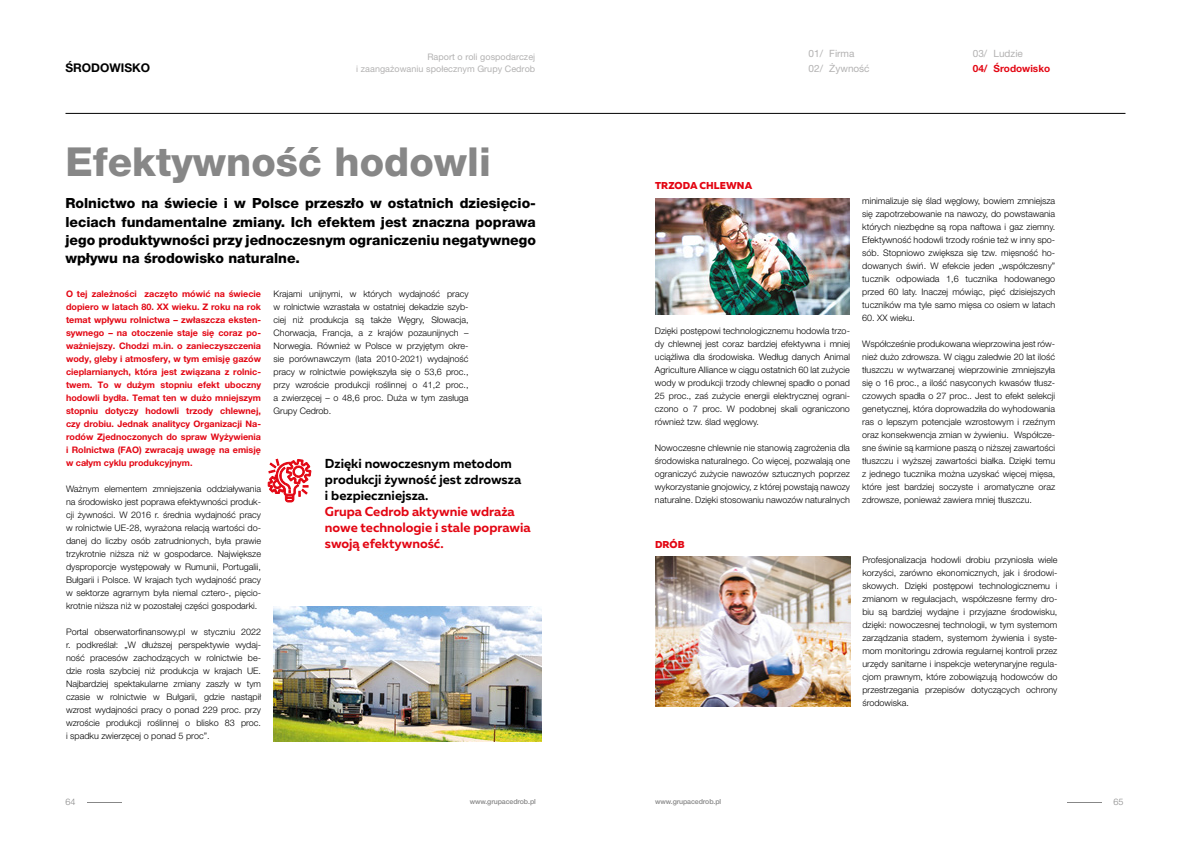
<style>
.page{position:relative;width:1191px;height:842px;background:#fff}
.page>*{position:absolute;margin:0;border:0;box-sizing:border-box;transform-origin:0 0}
.t1{font:800 40px "Helvetica Neue LT Pro";color:#878787}
.t2{font:800 14px/18px "Helvetica Neue LT Pro";color:#000;text-align:justify}
.t3{font:13px/16px "Muller Regular 13";color:#e30613}
.t4{font:13px/16px "Muller Regular 13";color:#000}
.t5{font:700 12px "Helvetica Neue LT Pro";color:#000}
.t6{font:10px/15px "Helvetica Neue LT Pro";color:#b3b2b2}
.t7{font:10px "Muller Regular 17";letter-spacing:.01em;color:#e30613}
.t8{font:700 10px "Helvetica Neue LT Pro";color:#e30613}
.t9{font:300 9px/13px "Helvetica Neue LT Pro";color:#000;text-align:justify}
.t10{font:700 9px/13px "Helvetica Neue LT Pro";color:#e30613;text-align:justify}
.t11{font:9px "Helvetica Neue LT Pro";letter-spacing:.005em;color:#b3b2b2}
.t12{font:300 9px "Helvetica Neue LT Pro";color:#878787}
.t13{font:500 7px "Helvetica Neue LT Pro";letter-spacing:-.01em;color:#878787}
</style>
<div class="page">
<hr style="left:87px;top:802px;width:35px;height:1px;background:#878787">
<hr style="left:1067px;top:802px;width:35px;height:1px;background:#878787">
<svg style="left:268px;top:459px;width:43px;height:43px"></svg>
<img style="left:273px;top:606px;width:268px;height:135px">
<hr style="left:65px;top:113px;width:1060px;height:1px;background:#000">
<img style="left:655px;top:556px;width:195px;height:151px">
<img style="left:655px;top:198px;width:194px;height:117px">
<p class="t11" style="left:427px;top:52px;width:109px">Raport o roli gospodarczej</p>
<h3 class="t5" style="left:65px;top:60px;width:86px">ŚRODOWISKO</h3>
<p class="t11" style="left:356px;top:64px;width:180px">i zaangażowaniu społecznym Grupy Cedrob</p>
<h1 class="t1" style="left:65px;top:138px;width:427px">Efektywność hodowli</h1>
<h2 class="t2" style="left:65px;top:194px;width:472px">Rolnictwo na świecie i w Polsce przeszło w ostatnich dziesięcio&shy;leciach fundamentalne zmiany. Ich efektem jest znaczna poprawa jego produktywności przy jednoczesnym ograniczeniu negatywnego wpływu na środowisko naturalne.</h2>
<p class="t10" style="left:66px;top:287px;width:196px">O tej zależności zaczęto mówić na świecie dopiero w latach 80. XX wieku. Z roku na rok temat wpływu rolnictwa – zwłaszcza eksten&shy;sywnego – na otoczenie staje się coraz po&shy;ważniejszy. Chodzi m.in. o zanieczyszczenia wody, gleby i atmosfery, w tym emisję gazów cieplarnianych, która jest związana z rolnic&shy;twem. To w dużym stopniu efekt uboczny hodowli bydła. Temat ten w dużo mniejszym stopniu dotyczy hodowli trzody chlewnej, czy drobiu. Jednak analitycy Organizacji Na&shy;rodów Zjednoczonych do spraw Wyżywienia i Rolnictwa (FAO) zwracają uwagę na emisję w całym cyklu produkcyjnym.</p>
<p class="t9" style="left:66px;top:482px;width:196px">Ważnym elementem zmniejszenia oddziaływania na środowisko jest poprawa efektywności produk&shy;cji żywności. W 2016 r. średnia wydajność pracy w rolnictwie UE-28, wyrażona relacją wartości do&shy;danej do liczby osób zatrudnionych, była prawie trzykrotnie niższa niż w gospodarce. Największe dysproporcje występowały w Rumunii, Portugalii, Bułgarii i Polsce. W krajach tych wydajność pracy w sektorze agrarnym była niemal cztero-, pięcio&shy;krotnie niższa niż w pozostałej części gospodarki.</p>
<p class="t9" style="left:66px;top:625px;width:196px">Portal obserwatorfinansowy.pl w styczniu 2022 r. podkreślał: „W dłuższej perspektywie wydaj&shy;ność pracesów zachodzących w rolnictwie be&shy;dzie rosła szybciej niż produkcja w krajach UE.<br>Najbardziej spektakularne zmiany zaszły w tym czasie w rolnictwie w Bułgarii, gdzie nastąpił wzrost wydajności pracy o ponad 229 proc. przy wzroście produkcji roślinnej o blisko 83 proc. i spadku zwierzęcej o ponad 5 proc”.</p>
<p class="t9" style="left:273px;top:287px;width:196px">Krajami unijnymi, w których wydajność pracy w rolnictwie wzrastała w ostatniej dekadzie szyb&shy;ciej niż produkcja są także Węgry, Słowacja, Chorwacja, Francja, a z krajów pozaunijnych – Norwegia. Również w Polsce w przyjętym okre&shy;sie porównawczym (lata 2010-2021) wydajność pracy w rolnictwie powiększyła się o 53,6 proc., przy wzroście produkcji roślinnej o 41,2 proc., a zwierzęcej – o 48,6 proc. Duża w tym zasługa Grupy Cedrob.</p>
<h3 class="t4" style="left:325px;top:456px;width:198px">Dzięki nowoczesnym metodom produkcji żywność jest zdrowsza i bezpieczniejsza.</h3>
<h3 class="t3" style="left:325px;top:504px;width:207px">Grupa Cedrob aktywnie wdraża nowe technologie i stale poprawia swoją efektywność.</h3>
<p class="t7" style="left:655px;top:179px;width:99px">TRZODA CHLEWNA</p>
<p class="t6" style="left:808px;top:46px;width:16px">01/<br>02/</p>
<p class="t6" style="left:972px;top:46px;width:16px">03/</p>
<p class="t6" style="left:829px;top:46px;width:42px">Firma<br>Żywność</p>
<p class="t6" style="left:993px;top:46px;width:31px">Ludzie</p>
<p class="t8" style="left:993px;top:63px;width:58px">Środowisko</p>
<p class="t8" style="left:972px;top:63px;width:16px">04/</p>
<p class="t9" style="left:655px;top:324px;width:196px">Dzięki postępowi technologicznemu hodowla trzo&shy;dy chlewnej jest coraz bardziej efektywna i mniej uciążliwa dla środowiska. Według danych Animal Agriculture Alliance w ciągu ostatnich 60 lat zużycie wody w produkcji trzody chlewnej spadło o ponad 25 proc., zaś zużycie energii elektrycznej ograni&shy;czono o 7 proc. W podobnej skali ograniczono również tzw. ślad węglowy.</p>
<p class="t9" style="left:655px;top:441px;width:196px">Nowoczesne chlewnie nie stanowią zagrożenia dla środowiska naturalnego. Co więcej, pozwalają one ograniczyć zużycie nawozów sztucznych poprzez wykorzystanie gnojowicy, z której powstają nawozy naturalne. Dzięki stosowaniu nawozów naturalnych</p>
<p class="t9" style="left:862px;top:194px;width:194px">minimalizuje się ślad węglowy, bowiem zmniejsza się zapotrzebowanie na nawozy, do powstawania których niezbędne są ropa naftowa i gaz ziemny.<br>Efektywność hodowli trzody rośnie też w inny spo&shy;sób. Stopniowo zwiększa się tzw. mięsność ho&shy;dowanych świń. W efekcie jeden „współczesny” tucznik odpowiada 1,6 tucznika hodowanego przed 60 laty. Inaczej mówiąc, pięć dzisiejszych tuczników ma tyle samo mięsa co osiem w latach</p>
<p class="t9" style="left:862px;top:311px;width:54px">60. XX wieku.</p>
<p class="t9" style="left:862px;top:337px;width:194px">Współcześnie produkowana wieprzowina jest rów&shy;nież dużo zdrowsza. W ciągu zaledwie 20 lat ilość tłuszczu w wytwarzanej wieprzowinie zmniejszyła się o 16 proc., a ilość nasyconych kwasów tłusz&shy;czowych spadła o 27 proc.. Jest to efekt selekcji genetycznej, która doprowadziła do wyhodowania ras o lepszym potencjale wzrostowym i rzeźnym oraz konsekwencja zmian w żywieniu. Współcze&shy;sne świnie są karmione paszą o niższej zawartości tłuszczu i wyższej zawartości białka. Dzięki temu z jednego tucznika można uzyskać więcej mięsa, które jest bardziej soczyste i aromatyczne oraz zdrowsze, ponieważ zawiera mniej tłuszczu.</p>
<p class="t7" style="left:655px;top:538px;width:31px">DRÓB</p>
<p class="t9" style="left:862px;top:553px;width:196px">Profesjonalizacja hodowli drobiu przyniosła wiele korzyści, zarówno ekonomicznych, jak i środowi&shy;skowych. Dzięki postępowi technologicznemu i zmianom w regulacjach, współczesne fermy dro&shy;biu są bardziej wydajne i przyjazne środowisku, dzięki: nowoczesnej technologii, w tym systemom zarządzania stadem, systemom żywienia i syste&shy;mom monitoringu zdrowia regularnej kontroli przez urzędy sanitarne i inspekcje weterynaryjne regula&shy;cjom prawnym, które zobowiązują hodowców do przestrzegania przepisów dotyczących ochrony środowiska.</p>
<p class="t12" style="left:66px;top:796px;width:12px">64</p>
<p class="t13" style="left:470px;top:797px;width:68px">www.grupacedrob.pl</p>
<p class="t13" style="left:655px;top:797px;width:68px">www.grupacedrob.pl</p>
<p class="t12" style="left:1113px;top:796px;width:12px">65</p>
</div>
